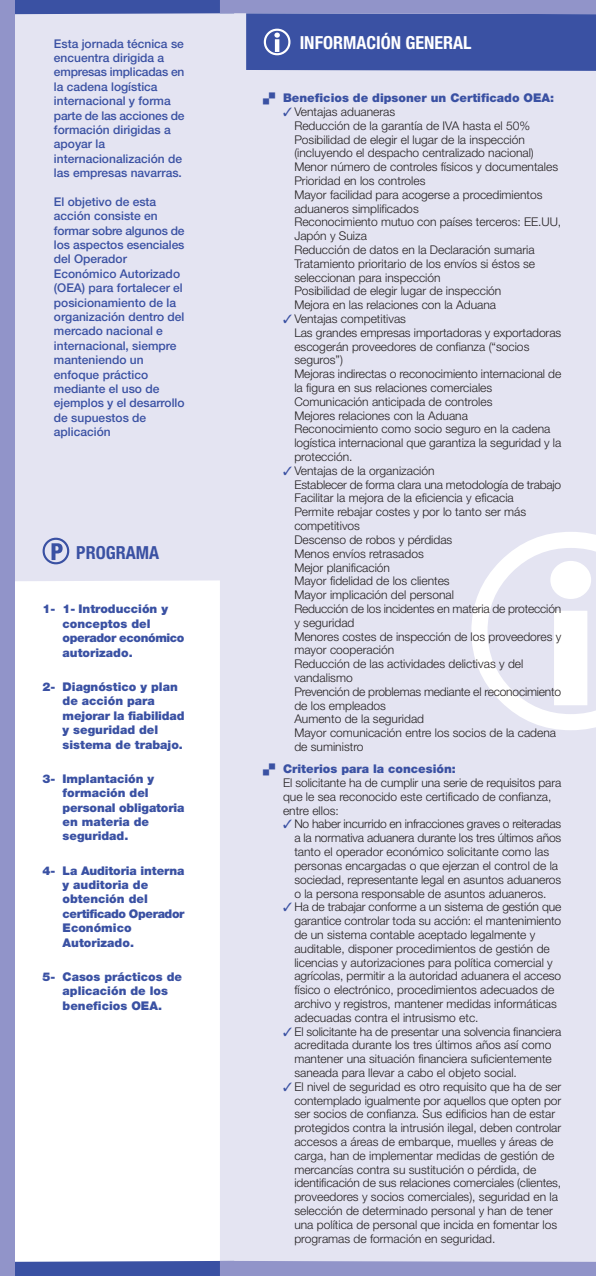
<style>
.page{position:relative;width:596px;height:1276px;background:#fff}
.page>*{position:absolute;margin:0;border:0;box-sizing:border-box;transform-origin:0 0}
.t1{font:700 condensed 18px "Helvetica Neue";color:#fff}
.t2{font:700 condensed 18px "Helvetica Neue";color:#3a51a3}
.t3{font:300 12px/13.8px "Helvetica Neue";color:#231f20}
.t4{font:500 12px/14.4px "Helvetica Neue";color:#3a51a3}
.t5{font:900 12px/14.4px "Helvetica Neue";color:#3a51a3}
.s1{color:#3a51a3}
</style>
<div class="page">
<div style="left:234px;top:71px;width:361px;height:1190px;background:#e4e4f2"></div>
<svg style="left:471px;top:532px;width:124px;height:198px"></svg>
<svg style="left:14px;top:0;width:220px;height:1276px"></svg>
<svg style="left:43px;top:538px;width:26px;height:26px"></svg>
<div style="left:0;top:0;width:14px;height:1276px;background:#9194c9"></div>
<svg style="left:220px;top:0;width:375px;height:71px;background:#5869b0"></svg>
<div style="left:220px;top:1261px;width:375px;height:15px;background:#9194c9"></div>
<svg style="left:263px;top:92px;width:12px;height:13px"></svg>
<svg style="left:263px;top:763px;width:12px;height:12px"></svg>
<p class="t4" style="left:54px;top:37px;width:132px">Esta jornada técnica se encuentra dirigida a empresas implicadas en la cadena logística internacional y forma parte de las acciones de formación dirigidas a apoyar la internacionalización de las empresas navarras.</p>
<p class="t4" style="left:54px;top:195px;width:132px">El objetivo de esta acción consiste en formar sobre algunos de los aspectos esenciales del Operador<br>Económico Autorizado (OEA) para fortalecer el posicionamiento de la organización dentro del mercado nacional e internacional, siempre manteniendo un enfoque práctico mediante el uso de ejemplos y el desarrollo de supuestos de aplicación</p>
<h1 class="t2" style="left:76px;top:546px;width:84px">PROGRAMA</h1>
<p class="t5" style="left:63px;top:603px;width:123px;text-indent:-20px">1- 1- Introducción y conceptos del operador económico autorizado.</p>
<p class="t5" style="left:63px;top:680px;width:123px;text-indent:-20px">2- Diagnóstico y plan de acción para mejorar la fiabilidad y seguridad del sistema de trabajo.</p>
<p class="t5" style="left:63px;top:772px;width:123px;text-indent:-20px">3- Implantación y formación del personal obligatoria en materia de seguridad.</p>
<p class="t5" style="left:63px;top:864px;width:123px;text-indent:-20px">4- La Auditoria interna y auditoria de obtención del certificado Operador<br>Económico<br>Autorizado.</p>
<p class="t5" style="left:43px;top:970px;width:141px;text-align:center">5- Casos prácticos de aplicación de los beneficios OEA.</p>
<h1 class="t1" style="left:299px;top:36px;width:173px">INFORMACIÓN GENERAL</h1>
<p class="t5" style="left:283px;top:92px;width:272px">Beneficios de dipsoner un Certificado OEA:</p>
<p class="t3" style="left:294px;top:106px;width:268px;text-indent:-11px"><span class="s1">✓</span> Ventajas aduaneras<br>Reducción de la garantía de IVA hasta el 50% Posibilidad de elegir el lugar de la inspección (incluyendo el despacho centralizado nacional)<br>Menor número de controles físicos y documentales Prioridad en los controles<br>Mayor facilidad para acogerse a procedimientos aduaneros simplificados<br>Reconocimiento mutuo con países terceros: EE.UU, Japón y Suiza<br>Reducción de datos en la Declaración sumaria Tratamiento prioritario de los envíos si éstos se seleccionan para inspección<br>Posibilidad de elegir lugar de inspección<br>Mejora en las relaciones con la Aduana</p>
<p class="t3" style="left:294px;top:313px;width:268px;text-indent:-11px"><span class="s1">✓</span> Ventajas competitivas<br>Las grandes empresas importadoras y exportadoras escogerán proveedores de confianza (“socios seguros”)<br>Mejoras indirectas o reconocimiento internacional de la figura en sus relaciones comerciales Comunicación anticipada de controles<br>Mejores relaciones con la Aduana<br>Reconocimiento como socio seguro en la cadena logística internacional que garantiza la seguridad y la protección.</p>
<p class="t3" style="left:294px;top:465px;width:268px;text-indent:-11px"><span class="s1">✓</span> Ventajas de la organización<br>Establecer de forma clara una metodología de trabajo<br>Facilitar la mejora de la eficiencia y eficacia<br>Permite rebajar costes y por lo tanto ser más competitivos<br>Descenso de robos y pérdidas<br>Menos envíos retrasados<br>Mejor planificación<br>Mayor fidelidad de los clientes<br>Mayor implicación del personal<br>Reducción de los incidentes en materia de protección y seguridad<br>Menores costes de inspección de los proveedores y mayor cooperación<br>Reducción de las actividades delictivas y del vandalismo<br>Prevención de problemas mediante el reconocimiento de los empleados<br>Aumento de la seguridad<br>Mayor comunicación entre los socios de la cadena de suministro</p>
<p class="t5" style="left:283px;top:763px;width:174px">Criterios para la concesión:</p>
<p class="t3" style="left:283px;top:777px;width:279px">El solicitante ha de cumplir una serie de requisitos para que le sea reconocido este certificado de confianza, entre ellos:</p>
<p class="t3" style="left:294px;top:818px;width:268px;text-indent:-11px"><span class="s1">✓</span> No haber incurrido en infracciones graves o reiteradas a la normativa aduanera durante los tres últimos años tanto el operador económico solicitante como las personas encargadas o que ejerzan el control de la sociedad, representante legal en asuntos aduaneros o la persona responsable de asuntos aduaneros.</p>
<p class="t3" style="left:294px;top:901px;width:268px;text-indent:-11px"><span class="s1">✓</span> Ha de trabajar conforme a un sistema de gestión que garantice controlar toda su acción: el mantenimiento de un sistema contable aceptado legalmente y auditable, disponer procedimientos de gestión de licencias y autorizaciones para política comercial y agrícolas, permitir a la autoridad aduanera el acceso físico o electrónico, procedimientos adecuados de archivo y registros, mantener medidas informáticas adecuadas contra el intrusismo etc.</p>
<p class="t3" style="left:294px;top:1025px;width:268px;text-indent:-11px"><span class="s1">✓</span> El solicitante ha de presentar una solvencia financiera acreditada durante los tres últimos años así como mantener una situación financiera suficientemente saneada para llevar a cabo el objeto social.</p>
<p class="t3" style="left:294px;top:1080px;width:268px;text-indent:-11px"><span class="s1">✓</span> El nivel de seguridad es otro requisito que ha de ser contemplado igualmente por aquellos que opten por ser socios de confianza. Sus edificios han de estar protegidos contra la intrusión ilegal, deben controlar accesos a áreas de embarque, muelles y áreas de carga, han de implementar medidas de gestión de mercancías contra su sustitución o pérdida, de identificación de sus relaciones comerciales (clientes, proveedores y socios comerciales), seguridad en la selección de determinado personal y han de tener una política de personal que incida en fomentar los programas de formación en seguridad.</p>
</div>
